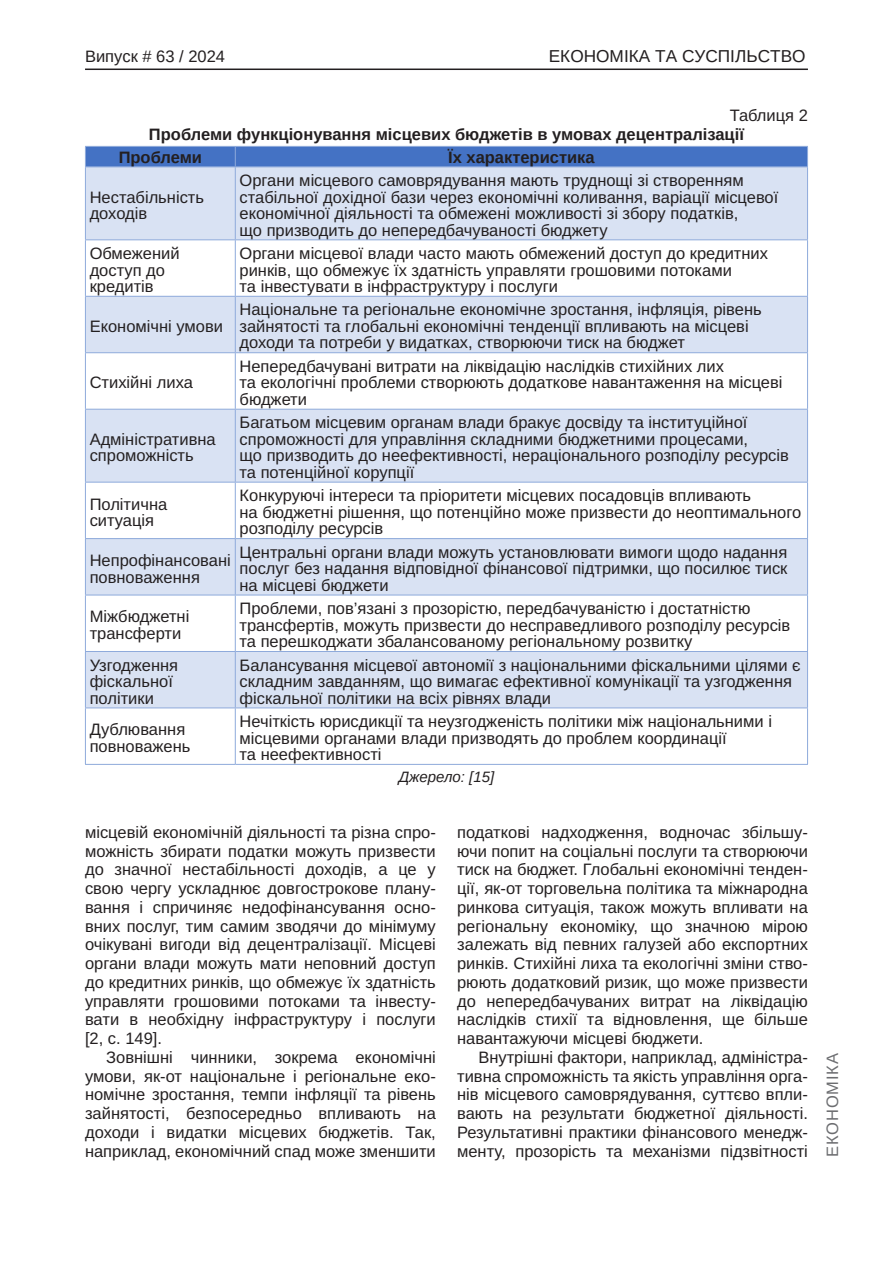
<style>
.page{position:relative;width:893px;height:1263px;background:#fff}
.page>*{position:absolute;margin:0;border:0;box-sizing:border-box;transform-origin:0 0}
.t1{font:17.25px "Arimo";color:#231f20}
.Таблица_текст{font:16.5px/16.5px "Arimo";color:#231f20}
.Текст_основной_G{font:16.5px/18.8px "Arimo";color:#231f20;text-align:justify}
.Таблица_подпись{font:700 16.5px "Arimo";color:#231f20}
.Таблица_шапка{font:700 16.5px "Arimo";color:#231f20}
.t2{font:16.5px "Arimo";color:#231f20}
.t3{font:16.5px "Arimo";letter-spacing:.05em;color:#6c6d70}
.Джерело{font:italic 15px "Arimo";color:#231f20}
</style>
<div class="page">
<hr style="left:85px;top:69px;width:723px;height:1px;background:#231f20">
<svg style="left:86px;top:168px;width:721px;height:539px;fill:#d9e2f3"></svg>
<hr style="left:85px;top:167px;width:150px;height:1px;background:#8eaadb">
<hr style="left:235px;top:167px;width:573px;height:1px;background:#8eaadb">
<hr style="left:85px;top:239px;width:150px;height:1px;background:#8eaadb">
<hr style="left:235px;top:239px;width:573px;height:1px;background:#8eaadb">
<hr style="left:85px;top:296px;width:150px;height:1px;background:#8eaadb">
<hr style="left:235px;top:296px;width:573px;height:1px;background:#8eaadb">
<hr style="left:85px;top:352px;width:150px;height:1px;background:#8eaadb">
<hr style="left:235px;top:352px;width:573px;height:1px;background:#8eaadb">
<hr style="left:85px;top:409px;width:150px;height:1px;background:#8eaadb">
<hr style="left:235px;top:409px;width:573px;height:1px;background:#8eaadb">
<hr style="left:85px;top:482px;width:150px;height:1px;background:#8eaadb">
<hr style="left:235px;top:482px;width:573px;height:1px;background:#8eaadb">
<hr style="left:85px;top:538px;width:150px;height:1px;background:#8eaadb">
<hr style="left:235px;top:538px;width:573px;height:1px;background:#8eaadb">
<hr style="left:85px;top:595px;width:150px;height:1px;background:#8eaadb">
<hr style="left:235px;top:595px;width:573px;height:1px;background:#8eaadb">
<hr style="left:85px;top:651px;width:150px;height:1px;background:#8eaadb">
<hr style="left:235px;top:651px;width:573px;height:1px;background:#8eaadb">
<hr style="left:85px;top:707px;width:150px;height:1px;background:#8eaadb">
<hr style="left:235px;top:707px;width:573px;height:1px;background:#8eaadb">
<hr style="left:85px;top:764px;width:150px;height:1px;background:#8eaadb">
<hr style="left:235px;top:764px;width:573px;height:1px;background:#8eaadb">
<hr style="left:85px;top:167px;width:1px;height:72px;background:#8eaadb">
<hr style="left:85px;top:240px;width:1px;height:56px;background:#8eaadb">
<hr style="left:85px;top:297px;width:1px;height:55px;background:#8eaadb">
<hr style="left:85px;top:353px;width:1px;height:56px;background:#8eaadb">
<hr style="left:85px;top:410px;width:1px;height:72px;background:#8eaadb">
<hr style="left:85px;top:482px;width:1px;height:56px;background:#8eaadb">
<hr style="left:85px;top:539px;width:1px;height:56px;background:#8eaadb">
<hr style="left:85px;top:595px;width:1px;height:56px;background:#8eaadb">
<hr style="left:85px;top:652px;width:1px;height:55px;background:#8eaadb">
<hr style="left:85px;top:708px;width:1px;height:56px;background:#8eaadb">
<svg style="left:85px;top:146px;width:723px;height:21px;background:#4a76c6"></svg>
<hr style="left:235px;top:167px;width:1px;height:72px;background:#8eaadb">
<hr style="left:807px;top:167px;width:1px;height:72px;background:#8eaadb">
<hr style="left:235px;top:240px;width:1px;height:56px;background:#8eaadb">
<hr style="left:807px;top:240px;width:1px;height:56px;background:#8eaadb">
<hr style="left:235px;top:297px;width:1px;height:55px;background:#8eaadb">
<hr style="left:807px;top:297px;width:1px;height:55px;background:#8eaadb">
<hr style="left:235px;top:353px;width:1px;height:56px;background:#8eaadb">
<hr style="left:807px;top:353px;width:1px;height:56px;background:#8eaadb">
<hr style="left:235px;top:410px;width:1px;height:72px;background:#8eaadb">
<hr style="left:807px;top:410px;width:1px;height:72px;background:#8eaadb">
<hr style="left:235px;top:482px;width:1px;height:56px;background:#8eaadb">
<hr style="left:807px;top:482px;width:1px;height:56px;background:#8eaadb">
<hr style="left:235px;top:539px;width:1px;height:56px;background:#8eaadb">
<hr style="left:807px;top:539px;width:1px;height:56px;background:#8eaadb">
<hr style="left:235px;top:595px;width:1px;height:56px;background:#8eaadb">
<hr style="left:807px;top:595px;width:1px;height:56px;background:#8eaadb">
<hr style="left:235px;top:652px;width:1px;height:55px;background:#8eaadb">
<hr style="left:807px;top:652px;width:1px;height:55px;background:#8eaadb">
<hr style="left:235px;top:708px;width:1px;height:56px;background:#8eaadb">
<hr style="left:807px;top:708px;width:1px;height:56px;background:#8eaadb">
<p class="t2" style="left:85px;top:47px;width:142px">Випуск # 63 / 2024</p>
<p class="t1" style="left:549px;top:47px;width:258px">ЕКОНОМІКА ТА СУСПІЛЬСТВО</p>
<p class="Текст_основной_G" style="left:730px;top:106px;width:80px">Таблиця 2</p>
<p class="Таблица_подпись" style="left:149px;top:123px;width:596px">Проблеми функціонування місцевих бюджетів в умовах децентралізації</p>
<p class="Таблица_шапка" style="left:119px;top:146px;width:85px">Проблеми</p>
<p class="Таблица_шапка" style="left:448px;top:146px;width:148px">Їх характеристика</p>
<p class="Таблица_текст" style="left:90px;top:189px;width:116px">Нестабільність доходів</p>
<p class="Таблица_текст" style="left:240px;top:172px;width:540px">Органи місцевого самоврядування мають труднощі зі створенням стабільної дохідної бази через економічні коливання, варіації місцевої економічної діяльності та обмежені можливості зі збору податків,</p>
<p class="Таблица_текст" style="left:240px;top:222px;width:370px">що призводить до непередбачуваності бюджету</p>
<p class="Таблица_текст" style="left:90px;top:245px;width:92px">Обмежений доступ до кредитів</p>
<p class="Таблица_текст" style="left:240px;top:245px;width:530px">Органи місцевої влади часто мають обмежений доступ до кредитних ринків, що обмежує їх здатність управляти грошовими потоками</p>
<p class="Таблица_текст" style="left:240px;top:278px;width:320px">та інвестувати в інфраструктуру і послуги</p>
<p class="Таблица_текст" style="left:90px;top:318px;width:135px">Економічні умови</p>
<p class="Таблица_текст" style="left:90px;top:375px;width:105px">Стихійні лиха</p>
<p class="Таблица_текст" style="left:90px;top:431px;width:128px">Адміністративна спроможність</p>
<p class="Таблица_текст" style="left:90px;top:496px;width:79px">Політична ситуація</p>
<p class="Таблица_текст" style="left:240px;top:302px;width:524px">Національне та регіональне економічне зростання, інфляція, рівень зайнятості та глобальні економічні тенденції впливають на місцеві доходи та потреби у видатках, створюючи тиск на бюджет</p>
<p class="Таблица_текст" style="left:240px;top:358px;width:486px">Непередбачувані витрати на ліквідацію наслідків стихійних лих</p>
<p class="Таблица_текст" style="left:240px;top:375px;width:544px">та екологічні проблеми створюють додаткове навантаження на місцеві бюджети</p>
<p class="Таблица_текст" style="left:240px;top:415px;width:510px">Багатьом місцевим органам влади бракує досвіду та інституційної спроможності для управління складними бюджетними процесами,</p>
<p class="Таблица_текст" style="left:240px;top:448px;width:551px">що призводить до неефективності, нераціонального розподілу ресурсів та потенційної корупції</p>
<p class="Таблица_текст" style="left:240px;top:488px;width:513px">Конкуруючі інтереси та пріоритети місцевих посадовців впливають</p>
<p class="Таблица_текст" style="left:240px;top:504px;width:563px">на бюджетні рішення, що потенційно може призвести до неоптимального розподілу ресурсів</p>
<p class="Таблица_текст" style="left:90px;top:552px;width:143px">Непрофінансовані повноваження</p>
<p class="Таблица_текст" style="left:240px;top:544px;width:549px;text-align:justify">Центральні органи влади можуть установлювати вимоги щодо надання послуг без надання відповідної фінансової підтримки, що посилює тиск на місцеві бюджети</p>
<p class="Таблица_текст" style="left:90px;top:609px;width:101px">Міжбюджетні трансферти</p>
<p class="Таблица_текст" style="left:240px;top:601px;width:552px">Проблеми, пов’язані з прозорістю, передбачуваністю і достатністю трансфертів, можуть призвести до несправедливого розподілу ресурсів та перешкоджати збалансованому регіональному розвитку</p>
<p class="Таблица_текст" style="left:90px;top:657px;width:90px">Узгодження фіскальної політики</p>
<p class="Таблица_текст" style="left:240px;top:657px;width:563px">Балансування місцевої автономії з національними фіскальними цілями є складним завданням, що вимагає ефективної комунікації та узгодження фіскальної політики на всіх рівнях влади</p>
<p class="Таблица_текст" style="left:90px;top:722px;width:102px">Дублювання повноважень</p>
<p class="Таблица_текст" style="left:240px;top:713px;width:534px">Нечіткість юрисдикції та неузгодженість політики між національними і місцевими органами влади призводять до проблем координації</p>
<p class="Таблица_текст" style="left:240px;top:746px;width:144px">та неефективності</p>
<p class="Джерело" style="left:399px;top:766px;width:97px">Джерело: [15]</p>
<p class="Текст_основной_G" style="left:85px;top:823px;width:352px">місцевій економічній діяльності та різна спро&shy;можність збирати податки можуть призвести до значної нестабільності доходів, а це у свою чергу ускладнює довгострокове плану&shy;вання і спричиняє недофінансування осно&shy;вних послуг, тим самим зводячи до мінімуму очікувані вигоди від децентралізації. Місцеві органи влади можуть мати неповний доступ до кредитних ринків, що обмежує їх здатність управляти грошовими потоками та інвесту&shy;вати в необхідну інфраструктуру і послуги [2, с. 149].</p>
<p class="Текст_основной_G" style="left:85px;top:1048px;width:352px;text-indent:21px">Зовнішні чинники, зокрема економічні умови, як-от національне і регіональне еко&shy;номічне зростання, темпи інфляції та рівень зайнятості, безпосередньо впливають на доходи і видатки місцевих бюджетів. Так, наприклад, економічний спад може зменшити</p>
<p class="Текст_основной_G" style="left:457px;top:823px;width:352px">податкові надходження, водночас збільшу&shy;ючи попит на соціальні послуги та створюючи тиск на бюджет. Глобальні економічні тенден&shy;ції, як-от торговельна політика та міжнародна ринкова ситуація, також можуть впливати на регіональну економіку, що значною мірою залежать від певних галузей або експортних ринків. Стихійні лиха та екологічні зміни ство&shy;рюють додатковий ризик, що може призвести до непередбачуваних витрат на ліквідацію наслідків стихії та відновлення, ще більше навантажуючи місцеві бюджети.</p>
<p class="Текст_основной_G" style="left:457px;top:1048px;width:352px;text-indent:21px">Внутрішні фактори, наприклад, адміністра&shy;тивна спроможність та якість управління орга&shy;нів місцевого самоврядування, суттєво впли&shy;вають на результати бюджетної діяльності.<br>Результативні практики фінансового менедж&shy;менту, прозорість та механізми підзвітності</p>
<p class="t3" style="left:823px;top:1157px;width:105px;rotate:-90deg">ЕКОНОМІКА</p>
</div>
